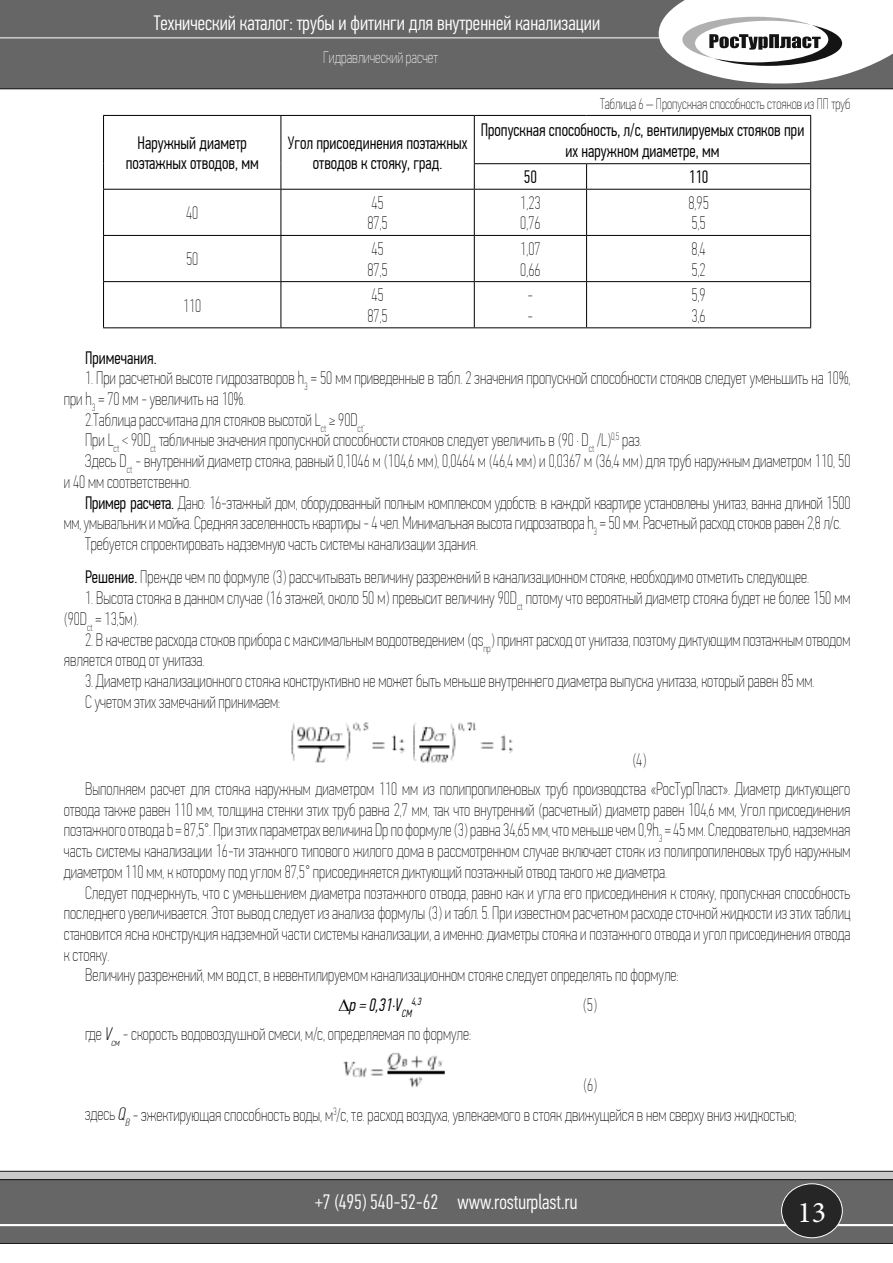
<style>
.page{position:relative;width:893px;height:1263px;background:#fff}
.page>*{position:absolute;margin:0;border:0;box-sizing:border-box;transform-origin:0 0}
.t1{font:30px "Minion Pro";color:#fff}
.t2{font:300 21px "PF Din Text Comp Pro";color:#fff}
.t3{font:18px/20.7px "PF Din Text Comp Pro X Thin";color:#000}
.t4{font:300 18px/20.7px "PF Din Text Comp Pro";color:#000;text-align:center}
.t5{font:italic 300 18px "PF Din Text Comp Pro";color:#000}
.t6{font:16.5px "PF Din Text Comp Pro X Thin";color:#fff}
.t7{font:15px "PF Din Text Comp Pro X Thin";color:#000}
.t8{font:italic 300 10.5px "PF Din Text Comp Pro";color:#000}
.s1{font-family:"PF Din Text Comp Pro";font-weight:300}
.s2{font-family:"PF Din Text Comp Pro";font-weight:100;font-style:italic}
</style>
<div class="page">
<div style="left:0;top:0;width:893px;height:89px;background:#666"></div>
<svg style="left:0;top:1171px;width:893px;height:8px;background:#b7b7b7"></svg>
<div style="left:0;top:1179px;width:893px;height:65px;background:#666"></div>
<hr style="left:0;top:1224px;width:893px;height:2px;background:#fff">
<hr style="left:0;top:37px;width:879px;height:1px;background:#fff">
<div style="left:782px;top:1184px;width:60px;height:54px;background:#262626;border-radius:50%"></div>
<div style="left:781px;top:1183px;width:62px;height:55px;border:1px solid #fff;border-radius:50%"></div>
<svg style="left:658px;top:0;width:235px;height:86px"></svg>
<hr style="left:103px;top:115px;width:178px;height:1px;background:#000">
<hr style="left:103px;top:116px;width:1px;height:48px;background:#000">
<hr style="left:281px;top:115px;width:193px;height:1px;background:#000">
<hr style="left:281px;top:116px;width:1px;height:48px;background:#000">
<hr style="left:474px;top:115px;width:113px;height:1px;background:#000">
<hr style="left:474px;top:116px;width:1px;height:47px;background:#000">
<hr style="left:587px;top:115px;width:224px;height:1px;background:#000">
<hr style="left:810px;top:116px;width:1px;height:47px;background:#000">
<svg style="left:103px;top:164px;width:1px;height:25px"></svg>
<svg style="left:281px;top:164px;width:1px;height:25px"></svg>
<hr style="left:474px;top:163px;width:113px;height:1px;background:#000">
<svg style="left:474px;top:164px;width:1px;height:25px"></svg>
<hr style="left:587px;top:163px;width:224px;height:1px;background:#000">
<svg style="left:586px;top:164px;width:1px;height:25px"></svg>
<svg style="left:810px;top:164px;width:1px;height:25px"></svg>
<hr style="left:103px;top:189px;width:178px;height:1px;background:#000">
<hr style="left:103px;top:190px;width:1px;height:45px;background:#000">
<hr style="left:281px;top:189px;width:193px;height:1px;background:#000">
<hr style="left:281px;top:190px;width:1px;height:45px;background:#000">
<hr style="left:474px;top:189px;width:113px;height:1px;background:#000">
<hr style="left:474px;top:190px;width:1px;height:45px;background:#000">
<hr style="left:587px;top:189px;width:224px;height:1px;background:#000">
<hr style="left:586px;top:190px;width:1px;height:45px;background:#000">
<hr style="left:810px;top:190px;width:1px;height:45px;background:#000">
<hr style="left:103px;top:235px;width:178px;height:1px;background:#000">
<hr style="left:103px;top:236px;width:1px;height:45px;background:#000">
<hr style="left:281px;top:235px;width:193px;height:1px;background:#000">
<hr style="left:281px;top:236px;width:1px;height:45px;background:#000">
<hr style="left:474px;top:235px;width:113px;height:1px;background:#000">
<hr style="left:474px;top:236px;width:1px;height:45px;background:#000">
<hr style="left:587px;top:235px;width:224px;height:1px;background:#000">
<hr style="left:586px;top:236px;width:1px;height:45px;background:#000">
<hr style="left:810px;top:236px;width:1px;height:45px;background:#000">
<hr style="left:103px;top:281px;width:178px;height:1px;background:#000">
<hr style="left:103px;top:282px;width:1px;height:45px;background:#000">
<hr style="left:281px;top:281px;width:193px;height:1px;background:#000">
<hr style="left:281px;top:282px;width:1px;height:45px;background:#000">
<hr style="left:474px;top:281px;width:113px;height:1px;background:#000">
<hr style="left:474px;top:282px;width:1px;height:45px;background:#000">
<hr style="left:587px;top:281px;width:224px;height:1px;background:#000">
<hr style="left:586px;top:282px;width:1px;height:45px;background:#000">
<hr style="left:810px;top:282px;width:1px;height:45px;background:#000">
<hr style="left:103px;top:327px;width:178px;height:1px;background:#000">
<hr style="left:281px;top:327px;width:193px;height:1px;background:#000">
<hr style="left:474px;top:327px;width:113px;height:1px;background:#000">
<hr style="left:587px;top:327px;width:224px;height:1px;background:#000">
<img style="left:343px;top:1052px;width:102px;height:36px">
<img style="left:291px;top:722px;width:222px;height:41px">
<p class="t2" style="left:154px;top:14px;width:448px">Технический каталог: трубы и фитинги для внутренней канализации</p>
<p class="t6" style="left:323px;top:47px;width:116px">Гидравлический расчет</p>
<p class="t4" style="left:126px;top:132px;width:135px">Наружный диаметр поэтажных отводов, мм</p>
<p class="t4" style="left:288px;top:132px;width:181px">Угол присоединения поэтажных отводов к стояку, град.</p>
<p class="t7" style="left:600px;top:95px;width:252px">Таблица 6 – Пропускная способность стояков из ПП труб</p>
<p class="t4" style="left:481px;top:119px;width:325px">Пропускная способность, л/с, вентилируемых стояков при их наружном диаметре, мм</p>
<p class="t4" style="left:524px;top:167px;width:15px">50</p>
<p class="t4" style="left:689px;top:167px;width:21px">110</p>
<p class="t3" style="left:186px;top:202px;width:14px">40</p>
<p class="t3" style="left:367px;top:192px;width:22px">45<br>87,5</p>
<p class="t3" style="left:520px;top:192px;width:22px">1,23<br>0,76</p>
<p class="t3" style="left:688px;top:192px;width:22px">8,95<br>5,5</p>
<p class="t3" style="left:186px;top:249px;width:14px">50</p>
<p class="t3" style="left:367px;top:238px;width:22px">45<br>87,5</p>
<p class="t3" style="left:520px;top:238px;width:22px">1,07<br>0,66</p>
<p class="t3" style="left:692px;top:238px;width:16px">8,4<br>5,2</p>
<p class="t3" style="left:183px;top:295px;width:20px">110</p>
<p class="t3" style="left:367px;top:285px;width:22px">45<br>87,5</p>
<p class="t3" style="left:528px;top:285px;width:7px">- -</p>
<p class="t3" style="left:692px;top:285px;width:16px">5,9<br>3,6</p>
<p class="t4" style="left:85px;top:347px;width:73px">Примечания.</p>
<p class="t3" style="left:85px;top:368px;width:767px">1. При расчетной высоте гидрозатворов h<sub>3</sub> = 50 мм приведенные в табл. 2 значения пропускной способности стояков следует уменьшить на 10%,</p>
<p class="t3" style="left:64px;top:388px;width:183px">при h<sub>3</sub> = 70 мм - увеличить на 10%.</p>
<p class="t3" style="left:85px;top:409px;width:282px">2.Таблица рассчитана для стояков высотой L<sub>ct</sub> ≥ 90D<sub>ct</sub>.</p>
<p class="t3" style="left:85px;top:430px;width:558px">При L<sub>ct</sub> &lt; 90D<sub>ct</sub> табличные значения пропускной способности стояков следует увеличить в (90 · D<sub>ct</sub> /L)<sup>0,5</sup> раз.</p>
<p class="t3" style="left:85px;top:450px;width:767px">Здесь D<sub>ct</sub> - внутренний диаметр стояка, равный 0,1046 м (104,6 мм), 0,0464 м (46,4 мм) и 0,0367 м (36,4 мм) для труб наружным диаметром 110, 50</p>
<p class="t3" style="left:64px;top:471px;width:129px">и 40 мм соответственно.</p>
<p class="t3" style="left:85px;top:492px;width:767px"><span class="s1">Пример расчета.</span> Дано: 16-этажный дом, оборудованный полным комплексом удобств: в каждой квартире установлены унитаз, ванна длиной 1500</p>
<p class="t3" style="left:64px;top:513px;width:779px">мм, умывальник и мойка. Средняя заселенность квартиры - 4 чел. Минимальная высота гидрозатвора h<sub>3</sub> = 50 мм. Расчетный расход стоков равен 2,8 л/с.</p>
<p class="t3" style="left:85px;top:533px;width:394px">Требуется спроектировать надземную часть системы канализации здания.</p>
<p class="t3" style="left:85px;top:567px;width:726px"><span class="s1">Решение.</span> Прежде чем по формуле (3) рассчитывать величину разрежений в канализационном стояке, необходимо отметить следующее.</p>
<p class="t3" style="left:64px;top:587px;width:788px;text-indent:21px">1. Высота стояка в данном случае (16 этажей, около 50 м) превысит величину 90D<sub>ct</sub> потому что вероятный диаметр стояка будет не более 150 мм (90D<sub>ct</sub> = 13,5м).</p>
<p class="t3" style="left:64px;top:629px;width:788px;text-indent:21px">2. В качестве расхода стоков прибора с максимальным водоотведением (qs<sub>пр</sub>) принят расход от унитаза, поэтому диктующим поэтажным отводом является отвод от унитаза.</p>
<p class="t3" style="left:85px;top:670px;width:731px">3. Диаметр канализационного стояка конструктивно не может быть меньше внутреннего диаметра выпуска унитаза, который равен 85 мм.<br>С учетом этих замечаний принимаем:</p>
<p class="t3" style="left:85px;top:745px;width:767px;line-height:29.2px;text-indent:547px">(4)<br>Выполняем расчет для стояка наружным диаметром 110 мм из полипропиленовых труб производства «РосТурПласт». Диаметр диктующего</p>
<p class="t3" style="left:64px;top:799px;width:788px;text-align:justify">отвода также равен 110 мм, толщина стенки этих труб равна 2,7 мм, так что внутренний (расчетный) диаметр равен 104,6 мм, Угол присоединения поэтажного отвода b = 87,5°. При этих параметрах величина Dp по формуле (3) равна 34,65 мм, что меньше чем 0,9h<sub>3</sub> = 45 мм. Следовательно, надземная часть системы канализации 16-ти этажного типового жилого дома в рассмотренном случае включает стояк из полипропиленовых труб наружным диаметром 110 мм, к которому под углом 87,5° присоединяется диктующий поэтажный отвод такого же диаметра.</p>
<p class="t3" style="left:85px;top:882px;width:767px">Следует подчеркнуть, что с уменьшением диаметра поэтажного отвода, равно как и угла его присоединения к стояку, пропускная способность</p>
<p class="t3" style="left:64px;top:903px;width:788px">последнего увеличивается. Этот вывод следует из анализа формулы (3) и табл. 5. При известном расчетном расходе сточной жидкости из этих таблиц</p>
<p class="t3" style="left:64px;top:923px;width:788px">становится ясна конструкция надземной части системы канализации, а именно: диаметры стояка и поэтажного отвода и угол присоединения отвода</p>
<p class="t3" style="left:64px;top:944px;width:47px">к стояку.</p>
<p class="t3" style="left:85px;top:965px;width:595px">Величину разрежений, мм вод.ст., в невентилируемом канализационном стояке следует определять по формуле:</p>
<p class="t5" style="left:339px;top:994px;width:75px">∆p = 0,31·V<sub>CM</sub></p>
<p class="t8" style="left:412px;top:995px;width:11px">4,3</p>
<p class="t3" style="left:583px;top:994px;width:16px">(5)</p>
<p class="t3" style="left:85px;top:1023px;width:387px">где <span class="s2">V</span><sub>см</sub> - скорость водовоздушной смеси, м/с, определяемая по формуле:</p>
<p class="t3" style="left:85px;top:1070px;width:713px;line-height:29.2px;text-indent:498px">(6)<br>здесь <span class="s2">Q</span><sub>B</sub> - эжектирующая способность воды, м<sup>3</sup>/c, т.е. расход воздуха, увлекаемого в стояк движущейся в нем сверху вниз жидкостью;</p>
<p class="t2" style="left:315px;top:1194px;width:264px">+7 (495) 540-52-62 www.rosturplast.ru</p>
<h1 class="t1" style="left:798px;top:1192px;width:30px">13</h1>
</div>
